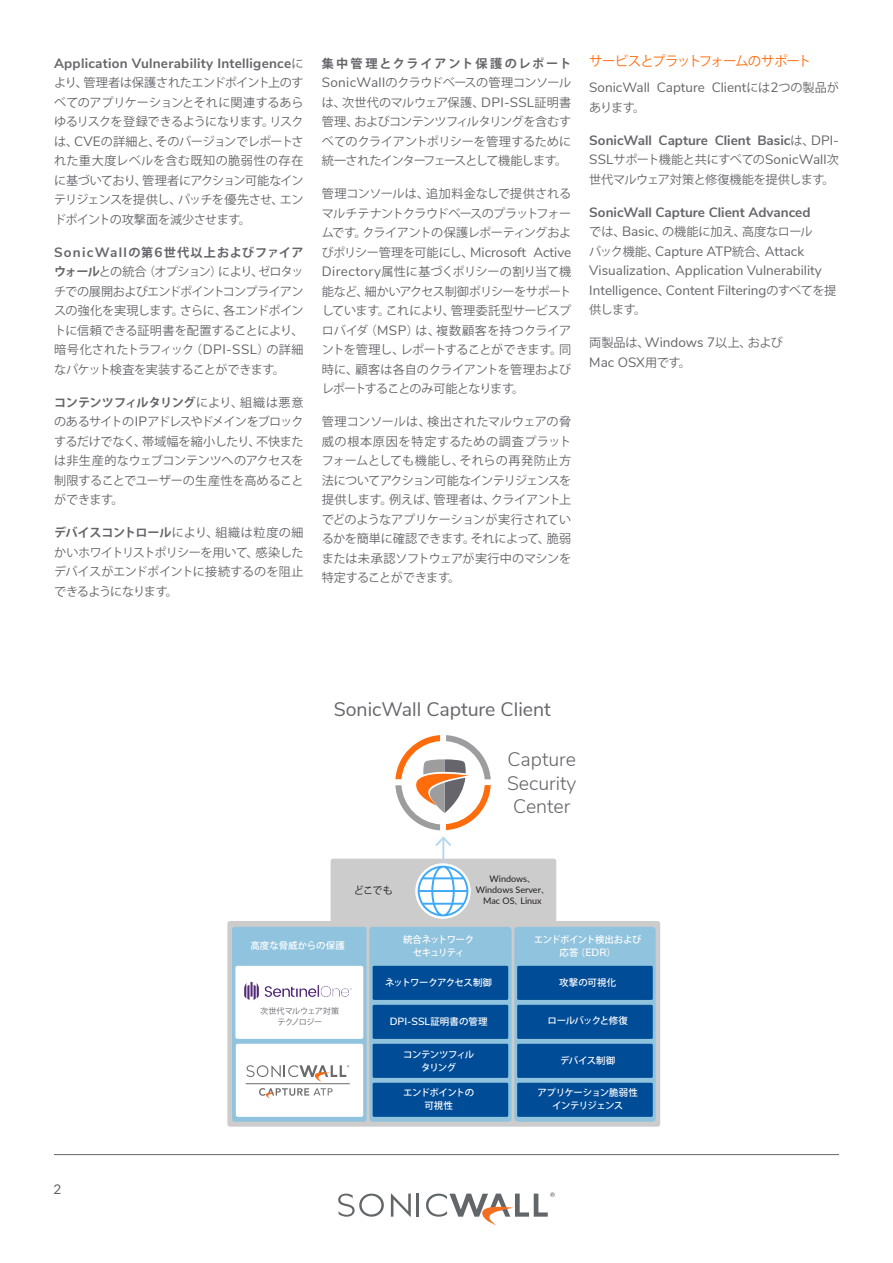
<style>
.page{position:relative;width:893px;height:1263px;background:#fff}
.page>*{position:absolute;margin:0;border:0;box-sizing:border-box;transform-origin:0 0}
.t1{font:19.5px "Nunito Sans";color:#63656a}
.t2{font:300 19.5px/23.4px "Nunito Sans";color:#63656a;text-align:center}
.Body_Copy{font:13.5px/19.5px "Nunito Sans";color:#65656a}
.Body_Copy-2{font:700 13.5px "Nunito Sans";color:#65656a}
.Body_Copy-3{font:700 13.5px "Nunito Sans";letter-spacing:.02em;color:#65656a}
.Section_Heading_1{font:13.5px "Koz Go Pr 6 N";letter-spacing:-.07em;color:#ff6c0c}
.t3{font:13.5px "Lato";color:#63656a}
.Body_Copy-4{font:12.15px/19.5px "Koz Go Pr 6 N";letter-spacing:-.04em;color:#65656a;text-align:justify}
.Body_Copy-5{font:12.15px "Koz Go Pr 6 N";letter-spacing:-.01em;color:#65656a}
.t4{font:600 10.5px "Nunito Sans";color:#fff}
.t5{font:10.2px "Koz Go Pr 6 N";color:#231f20}
.t6{font:500 9.45px/12.6px "Koz Go Pr 6 N";letter-spacing:-.045em;color:#fff;text-align:center}
.t7{font:500 9.45px/12.6px "Koz Go Pr 6 N";letter-spacing:-.08em;color:#fff;text-align:center}
.t8{font:500 9.45px/12.6px "Koz Go Pr 6 N";letter-spacing:-.075em;color:#fff;text-align:center}
.t9{font:500 9.45px "Koz Go Pr 6 N";letter-spacing:.005em;color:#fff}
.t10{font:9px/10.8px "Lato";color:#231f20;text-align:center}
.t11{font:8.1px/10.8px "Koz Go Pr 6 N";letter-spacing:-.035em;color:#63656a;text-align:center}
.s1{font-family:"Koz Go Pr 6 N";font-weight:400;font-size:12.15px}
.s2{font-family:"Nunito Sans";font-size:13.5px}
.s3{font-family:"Nunito Sans";font-weight:700;font-size:13.5px}
.s4{font-weight:700}
.s5{font-family:"Koz Go Pr 6 N";font-size:12.15px}
.s6{font-weight:400}
.s7{font-family:"Koz Go Pr 6 N";font-size:8.1px}
.s8{font-family:"Koz Go Pr 6 N";font-weight:500;font-size:9.45px}
.s9{font-family:"Nunito Sans";font-weight:600;font-size:10.5px}
</style>
<div class="page">
<hr style="left:54px;top:1154px;width:785px;height:1px;background:#63656a">
<svg style="left:391px;top:1193px;width:20px;height:24px"></svg>
<hr style="left:417px;top:1193px;width:2px;height:24px;background:#636669">
<svg style="left:338px;top:1193px;width:46px;height:24px"></svg>
<svg style="left:426px;top:1192px;width:129px;height:33px"></svg>
<div style="left:227px;top:921px;width:433px;height:206px;background:#ccc;border-radius:3px"></div>
<div style="left:232px;top:927px;width:135px;height:195px;background:#90c3dd;border-radius:2px"></div>
<div style="left:369px;top:927px;width:143px;height:195px;background:#90c3dd;border-radius:3px"></div>
<div style="left:514px;top:927px;width:142px;height:195px;background:#90c3dd;border-radius:3px"></div>
<div style="left:331px;top:859px;width:225px;height:63px;background:#ccc;border-radius:2px"></div>
<hr style="left:442px;top:838px;width:2px;height:23px;background:#b6d8ec">
<svg style="left:435px;top:836px;width:16px;height:10px"></svg>
<svg style="left:415px;top:863px;width:56px;height:56px"></svg>
<svg style="left:418px;top:866px;width:50px;height:50px;background:#c3e1f6"></svg>
<div style="left:373px;top:1005px;width:135px;height:34px;background:#004c97"></div>
<div style="left:517px;top:1005px;width:136px;height:34px;background:#004c97"></div>
<div style="left:373px;top:966px;width:135px;height:34px;background:#004c97"></div>
<div style="left:235px;top:966px;width:128px;height:73px;background:#fff;border-radius:2px"></div>
<div style="left:236px;top:1044px;width:127px;height:73px;background:#fff;border-radius:2px"></div>
<div style="left:517px;top:966px;width:136px;height:34px;background:#004c97"></div>
<div style="left:373px;top:1083px;width:135px;height:34px;background:#004c97"></div>
<div style="left:517px;top:1083px;width:136px;height:34px;background:#004c97"></div>
<div style="left:373px;top:1044px;width:135px;height:34px;background:#004c97"></div>
<div style="left:517px;top:1044px;width:136px;height:34px;background:#004c97"></div>
<img style="left:244px;top:982px;width:107px;height:18px">
<svg style="left:395px;top:735px;width:96px;height:95px"></svg>
<svg style="left:247px;top:1065px;width:102px;height:17px"></svg>
<svg style="left:259px;top:1088px;width:73px;height:10px"></svg>
<hr style="left:246px;top:1083px;width:104px;height:1px;background:#696a6c">
<p class="Body_Copy-3" style="left:54px;top:53px;width:251px">Application Vulnerability Intelligence<span class="s1">に</span></p>
<p class="Body_Copy-4" style="left:54px;top:73px;width:251px">より、管理者は保護されたエンドポイント上のすべてのアプリケーションとそれに関連するあらゆるリスクを登録できるようになります。リスクは、<span class="s2">CVE</span>の詳細と、そのバージョンでレポートされた重大度レベルを含む既知の脆弱性の存在に基づいており、管理者にアクション可能なインテリジェンスを提供し、パッチを優先させ、エンドポイントの攻撃面を減少させます。</p>
<p class="Body_Copy-4" style="left:54px;top:243px;width:251px"><span class="s3">SonicWall</span><span class="s4">の第</span><span class="s3">6</span><span class="s4">世代以上およびファイアウォール</span>との統合（オプション）により、ゼロタッチでの展開およびエンドポイントコンプライアンスの強化を実現します。さらに、各エンドポイントに信頼できる証明書を配置することにより、暗号化されたトラフィック（<span class="s2">DPI-SSL</span>）の詳細なパケット検査を実装することができます。</p>
<p class="Body_Copy-4" style="left:54px;top:393px;width:251px"><span class="s4">コンテンツフィルタリング</span>により、組織は悪意のあるサイトの<span class="s2">IP</span>アドレスやドメインをブロックするだけでなく、帯域幅を縮小したり、不快または非生産的なウェブコンテンツへのアクセスを制限することでユーザーの生産性を高めることができます。</p>
<p class="Body_Copy-4" style="left:54px;top:523px;width:251px"><span class="s4">デバイスコントロール</span>により、組織は粒度の細かいホワイトリストポリシーを用いて、感染したデバイスがエンドポイントに接続するのを阻止できるようになります。</p>
<p class="Body_Copy-4" style="left:322px;top:54px;width:251px"><span class="s4">集中管理とクライアント保護のレポート</span><span class="s2">SonicWall</span>のクラウドベースの管理コンソールは、次世代のマルウェア保護、<span class="s2">DPI-SSL</span>証明書管理、およびコンテンツフィルタリングを含むすべてのクライアントポリシーを管理するために統一されたインターフェースとして機能します。</p>
<p class="Body_Copy-4" style="left:322px;top:184px;width:251px">管理コンソールは、追加料金なしで提供されるマルチテナントクラウドベースのプラットフォームです。クライアントの保護レポーティングおよ</p>
<p class="Body_Copy" style="left:322px;top:241px;width:251px"><span class="s5">びポリシー管理を可能にし、</span>Microsoft Active</p>
<p class="Body_Copy-4" style="left:322px;top:262px;width:251px"><span class="s2">Directory</span>属性に基づくポリシーの割り当て機能など、細かいアクセス制御ポリシーをサポートしています。これにより、管理委託型サービスプロバイダ（<span class="s2">MSP</span>）は、複数顧客を持つクライアントを管理し、レポートすることができます。同時に、顧客は各自のクライアントを管理およびレポートすることのみ可能となります。</p>
<p class="Body_Copy-4" style="left:322px;top:412px;width:251px">管理コンソールは、検出されたマルウェアの脅威の根本原因を特定するための調査プラットフォームとしても機能し、それらの再発防止方法についてアクション可能なインテリジェンスを提供します。例えば、管理者は、クライアント上でどのようなアプリケーションが実行されているかを簡単に確認できます。それによって、脆弱または未承認ソフトウェアが実行中のマシンを特定することができます。</p>
<p class="Section_Heading_1" style="left:589px;top:53px;width:224px">サービスとプラットフォームのサポート</p>
<p class="Body_Copy" style="left:589px;top:77px;width:251px">SonicWall Capture Client<span class="s5">には</span>2<span class="s5">つの製品が</span></p>
<p class="Body_Copy-4" style="left:589px;top:98px;width:57px">あります。</p>
<p class="Body_Copy-2" style="left:589px;top:130px;width:251px">SonicWall Capture Client Basic<span class="s1">は、</span><span class="s6">DPI-</span></p>
<p class="Body_Copy-4" style="left:589px;top:150px;width:251px"><span class="s2">SSL</span>サポート機能と共にすべての<span class="s2">SonicWall</span>次世代マルウェア対策と修復機能を提供します。</p>
<p class="Body_Copy-2" style="left:589px;top:202px;width:223px">SonicWall Capture Client Advanced</p>
<p class="Body_Copy-5" style="left:589px;top:225px;width:225px">では、<span class="s2">Basic</span>、の機能に加え、高度なロール</p>
<p class="Body_Copy" style="left:589px;top:240px;width:249px"><span class="s5">バック機能、</span>Capture ATP<span class="s5">統合、</span>Attack<br>Visualization<span class="s5">、</span>Application Vulnerability<br>Intelligence<span class="s5">、</span>Content Filtering<span class="s5">のすべてを提</span></p>
<p class="Body_Copy-4" style="left:589px;top:300px;width:58px">供します。</p>
<p class="Body_Copy-5" style="left:589px;top:336px;width:195px">両製品は、<span class="s2">Windows 7</span>以上、および</p>
<p class="Body_Copy" style="left:589px;top:351px;width:103px">Mac OSX<span class="s5">用です。</span></p>
<p class="t1" style="left:334px;top:695px;width:219px">SonicWall Capture Client</p>
<p class="t2" style="left:507px;top:747px;width:71px">Capture<br>Security<br>Center</p>
<p class="t5" style="left:354px;top:884px;width:41px">どこでも</p>
<p class="t10" style="left:476px;top:873px;width:75px">Windows<span class="s7">、<br></span>Windows Server<span class="s7">、<br></span>Mac OS<span class="s7">、</span>Linux</p>
<p class="t3" style="left:53px;top:1179px;width:9px">2</p>
<p class="t9" style="left:250px;top:940px;width:96px">高度な脅威からの保護</p>
<p class="t7" style="left:403px;top:933px;width:73px">統合ネットワークセキュリティ</p>
<p class="t6" style="left:385px;top:976px;width:108px">ネットワークアクセス制御</p>
<p class="t4" style="left:390px;top:1014px;width:99px">DPI-SSL<span class="s8">証明書の管理</span></p>
<p class="t11" style="left:260px;top:1005px;width:81px">次世代マルウェア対策テクノロジー</p>
<p class="t8" style="left:403px;top:1048px;width:72px">コンテンツフィルタリング</p>
<p class="t6" style="left:403px;top:1086px;width:72px">エンドポイントの可視性</p>
<p class="t6" style="left:534px;top:933px;width:109px">エンドポイント検出および応答（<span class="s9">EDR</span>）</p>
<p class="t6" style="left:559px;top:976px;width:58px">攻撃の可視化</p>
<p class="t6" style="left:547px;top:1015px;width:82px">ロールバックと修復</p>
<p class="t6" style="left:560px;top:1055px;width:57px">デバイス制御</p>
<p class="t6" style="left:537px;top:1086px;width:102px">アプリケーション脆弱性インテリジェンス</p>
</div>
